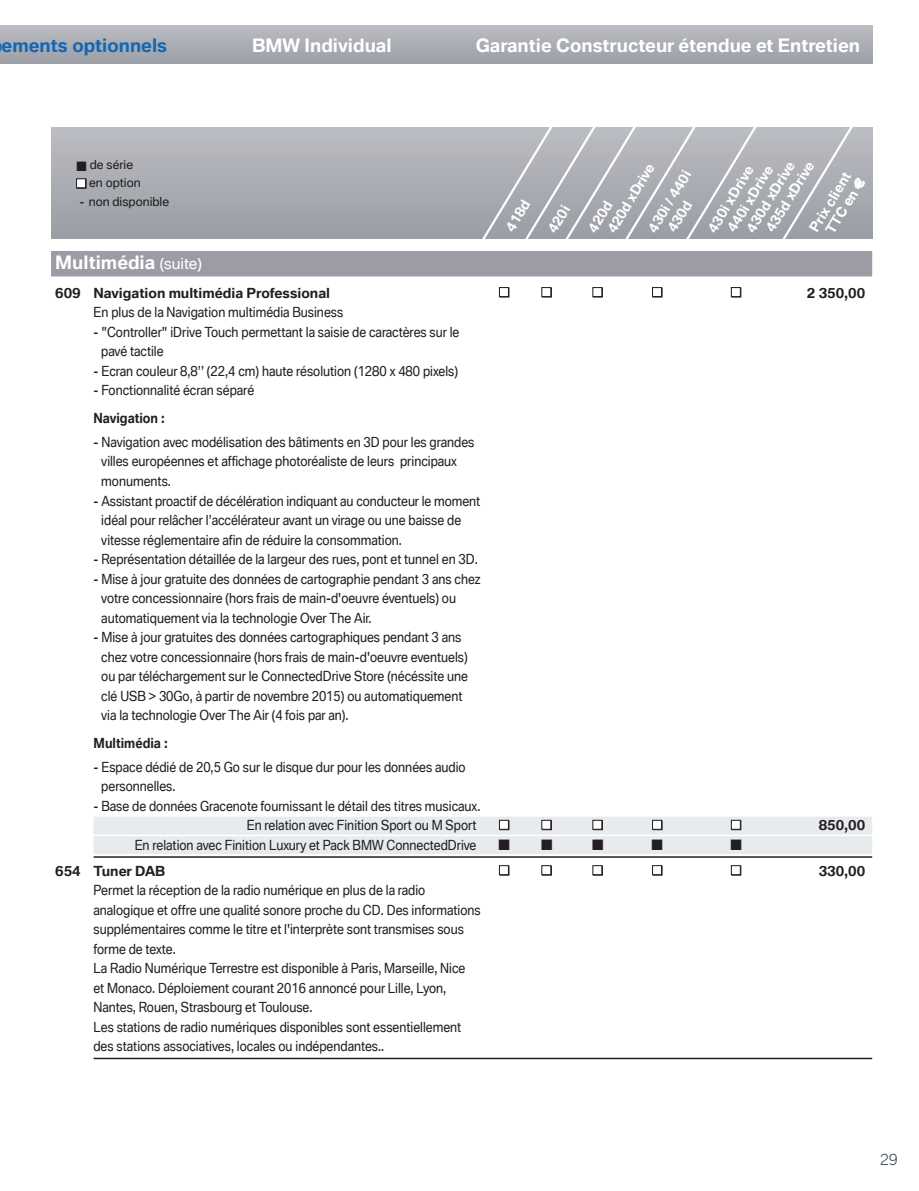
<style>
.page{position:relative;width:919px;height:1191px;background:#fff}
.page>*{position:absolute;margin:0;border:0;box-sizing:border-box;transform-origin:0 0}
.t1{font:700 18px "BMW Type Global Pro";color:#fff}
.t2{font:700 18px "BMW Type Global Pro";color:#1367b3}
.t3{font:700 15px "BMW Type Global Pro";color:#fff}
.t4{font:15px "Zapf Dingbats ITC";color:#231f20}
.t5{font:300 15px "BMW Type Global Pro";color:#425159}
.t6{font:13.5px/19.5px "BMW Type Global Pro";color:#231f20;scale:.9 1}
.t7{font:700 13.5px/16.5px "BMW Type Global Pro";color:#fff}
.t8{font:700 13.5px "BMW Type Global Pro";color:#231f20}
.t9{font:700 13.5px "BMW Type Global Pro";color:#231f20;scale:.9 1}
.t10{font:12px/18.5px "BMW Type Global Pro";color:#231f20}
.s1{font-family:"Euro Sans"}
.s2{font-weight:400;font-size:15px}
</style>
<div class="page">
<div style="left:0;top:26px;width:872px;height:38px;background:linear-gradient(to bottom,#babcc2,#9d9fa6)"></div>
<div style="left:51px;top:251px;width:821px;height:25px;background:#9b9ca5"></div>
<div style="left:94px;top:816px;width:778px;height:18px;background:#e7ebed"></div>
<div style="left:94px;top:836px;width:778px;height:18px;background:#e7ebed"></div>
<hr style="left:94px;top:856px;width:778px;height:1px;background:#231f20">
<hr style="left:94px;top:1057px;width:778px;height:2px;background:#231f20">
<div style="left:51px;top:128px;width:821px;height:110px;background:linear-gradient(to bottom,#bbbdc3,#9b9da5)"></div>
<svg style="left:776px;top:127px;width:79px;height:112px;background:#adafb6"></svg>
<svg style="left:477px;top:127px;width:282px;height:112px;background:#aeb0b7"></svg>
<svg style="left:77px;top:179px;width:9px;height:9px"></svg>
<p class="t3" style="left:337px;top:29px;width:183px">Équipements optionnels</p>
<h1 class="t2" style="left:2px;top:34px;width:167px">ements optionnels</h1>
<h1 class="t1" style="left:252px;top:34px;width:141px">BMW Individual</h1>
<h1 class="t1" style="left:475px;top:34px;width:386px">Garantie Constructeur étendue et Entretien</h1>
<p class="t10" style="left:89px;top:155px;width:53px;text-indent:-13px">■ de série en option</p>
<p class="t10" style="left:79px;top:192px;width:91px">- non disponible</p>
<p class="t7" style="left:502px;top:226px;width:36px;rotate:-59deg">418d</p>
<p class="t7" style="left:544px;top:227px;width:31px;rotate:-59deg">420i</p>
<p class="t7" style="left:762px;top:227px;width:81px;rotate:-59deg">435d xDrive</p>
<p class="t7" style="left:742px;top:227px;width:81px;rotate:-59deg">430d xDrive</p>
<p class="t7" style="left:589px;top:218px;width:79px;text-indent:-10px;rotate:-59deg">420d<br>420d xDrive</p>
<p class="t7" style="left:723px;top:227px;width:77px;rotate:-59deg">440i xDrive</p>
<p class="t7" style="left:649px;top:218px;width:61px;text-indent:-10px;rotate:-59deg">430i / 440i<br>430d</p>
<p class="t7" style="left:704px;top:227px;width:77px;rotate:-59deg">430i xDrive</p>
<p class="t7" style="left:806px;top:227px;width:71px;line-height:15px;text-align:center;rotate:-59deg">Prix client<br>TTC en <span class="s1">€</span></p>
<h1 class="t1" style="left:55px;top:251px;width:148px">Multimédia <span class="s2">(suite)</span></h1>
<p class="t8" style="left:55px;top:284px;width:276px">609 Navigation multimédia Professional</p>
<p class="t8" style="left:806px;top:284px;width:60px">2 350,00</p>
<p class="t6" style="left:94px;top:302px;width:279px">En plus de la Navigation multimédia Business</p>
<p class="t6" style="left:101px;top:322px;width:399px;text-indent:-8px">- "Controller" iDrive Touch permettant la saisie de caractères sur le pavé tactile</p>
<p class="t6" style="left:94px;top:361px;width:406px">- Ecran couleur 8,8’’ (22,4 cm) haute résolution (1280 x 480 pixels)</p>
<p class="t6" style="left:94px;top:380px;width:180px">- Fonctionnalité écran séparé</p>
<p class="t9" style="left:94px;top:410px;width:81px">Navigation :</p>
<p class="t6" style="left:101px;top:432px;width:416px;text-indent:-8px">- Navigation avec modélisation des bâtiments en 3D pour les grandes villes européennes et affichage photoréaliste de leurs principaux monuments.</p>
<p class="t6" style="left:101px;top:490px;width:422px;text-indent:-8px">- Assistant proactif de décélération indiquant au conducteur le moment idéal pour relâcher l’accélérateur avant un virage ou une baisse de vitesse réglementaire afin de réduire la consommation.</p>
<p class="t6" style="left:94px;top:549px;width:428px">- Représentation détaillée de la largeur des rues, pont et tunnel en 3D.</p>
<p class="t6" style="left:101px;top:568px;width:423px;text-indent:-8px">- Mise à jour gratuite des données de cartographie pendant 3 ans chez votre concessionnaire (hors frais de main-d'oeuvre éventuels) ou automatiquement via la technologie Over The Air.</p>
<p class="t6" style="left:101px;top:627px;width:409px;text-indent:-8px">- Mise à jour gratuites des données cartographiques pendant 3 ans chez votre concessionnaire (hors frais de main-d'oeuvre eventuels) ou par téléchargement sur le ConnectedDrive Store (nécéssite une clé USB &gt; 30Go, à partir de novembre 2015) ou automatiquement via la technologie Over The Air (4 fois par an).</p>
<p class="t9" style="left:94px;top:735px;width:84px">Multimédia :</p>
<p class="t6" style="left:101px;top:757px;width:406px;text-indent:-8px">- Espace dédié de 20,5 Go sur le disque dur pour les données audio personnelles.</p>
<p class="t6" style="left:94px;top:796px;width:431px;text-align:right">- Base de données Gracenote fournissant le détail des titres musicaux.<br>En relation avec Finition Sport ou M Sport</p>
<p class="t8" style="left:818px;top:817px;width:48px">850,00</p>
<p class="t6" style="left:135px;top:835px;width:381px">En relation avec Finition Luxury et Pack BMW ConnectedDrive</p>
<p class="t4" style="left:592px;top:836px;width:13px">■</p>
<p class="t4" style="left:651px;top:836px;width:13px">■</p>
<p class="t4" style="left:730px;top:836px;width:13px">■</p>
<p class="t8" style="left:55px;top:862px;width:112px">654 Tuner DAB</p>
<p class="t8" style="left:818px;top:862px;width:48px">330,00</p>
<p class="t6" style="left:93px;top:880px;width:432px">Permet la réception de la radio numérique en plus de la radio analogique et offre une qualité sonore proche du CD. Des informations supplémentaires comme le titre et l'interprète sont transmises sous forme de texte.<br>La Radio Numérique Terrestre est disponible à Paris, Marseille, Nice<br>et Monaco. Déploiement courant 2016 annoncé pour Lille, Lyon, Nantes, Rouen, Strasbourg et Toulouse.<br>Les stations de radio numériques disponibles sont essentiellement des stations associatives, locales ou indépendantes..</p>
<p class="t5" style="left:880px;top:1150px;width:19px">29</p>
</div>
